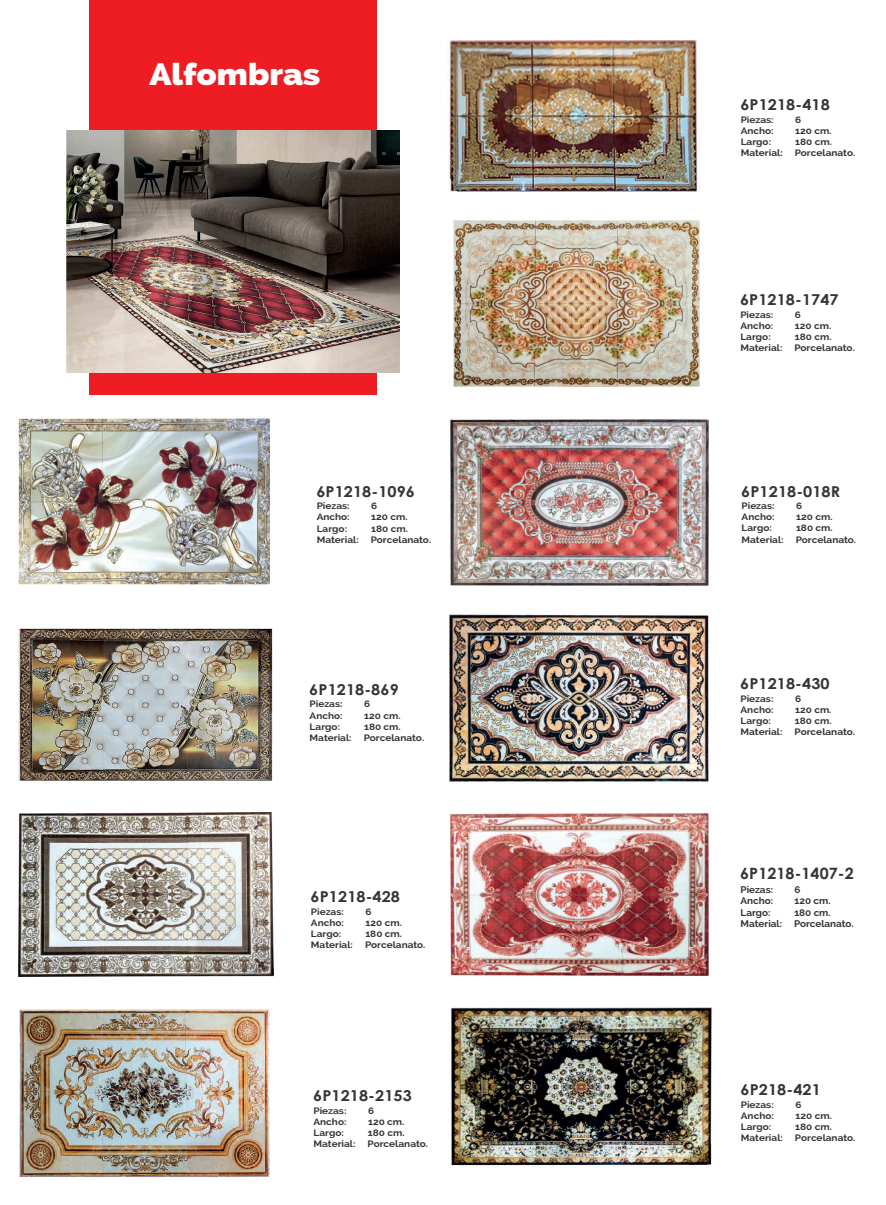
<style>
.page{position:relative;width:886px;height:1205px;background:#fff}
.page>*{position:absolute;margin:0;border:0;box-sizing:border-box;transform-origin:0 0}
.t1{font:800 30.88px "Raleway";color:#fff;scale:1.07 1}
.t2{font:700 15.62px "Century Gothic";letter-spacing:.005em;color:#333638}
.t3{font:700 15px "Century Gothic";letter-spacing:.005em;color:#333638;scale:1.08 1}
.t4{font:700 9.62px/11.6px "Raleway";color:#333638}
.t5{font:700 9.25px "Raleway";color:#333638;scale:1.08 1}
</style>
<div class="page">
<img style="left:19px;top:418px;width:251px;height:166px">
<img style="left:19px;top:628px;width:253px;height:153px">
<img style="left:451px;top:419px;width:257px;height:166px">
<img style="left:450px;top:614px;width:258px;height:167px">
<img style="left:19px;top:812px;width:255px;height:164px">
<img style="left:451px;top:813px;width:257px;height:162px">
<img style="left:449px;top:41px;width:249px;height:151px">
<img style="left:19px;top:1009px;width:250px;height:167px">
<img style="left:453px;top:220px;width:247px;height:167px">
<img style="left:451px;top:1007px;width:261px;height:159px">
<div style="left:89px;top:0;width:288px;height:394px;background:#ee1d23"></div>
<img style="left:67px;top:130px;width:332px;height:242px">
<h1 class="t1" style="left:150px;top:56px;width:161px">Alfombras</h1>
<h3 class="t3" style="left:316px;top:480px;width:93px">6P1218-1096</h3>
<p class="t5" style="left:317px;top:501px;width:32px">Piezas:</p>
<p class="t5" style="left:371px;top:501px;width:7px">6</p>
<p class="t5" style="left:317px;top:512px;width:32px">Ancho:</p>
<p class="t5" style="left:371px;top:512px;width:35px">120 cm.</p>
<p class="t5" style="left:317px;top:523px;width:30px">Largo:</p>
<p class="t5" style="left:371px;top:523px;width:36px">180 cm.</p>
<p class="t5" style="left:317px;top:534px;width:40px">Material:</p>
<p class="t5" style="left:371px;top:534px;width:58px">Porcelanato.</p>
<h3 class="t3" style="left:309px;top:678px;width:84px">6P1218-869</h3>
<p class="t5" style="left:310px;top:699px;width:32px">Piezas:</p>
<p class="t5" style="left:364px;top:699px;width:7px">6</p>
<p class="t5" style="left:310px;top:710px;width:32px">Ancho:</p>
<p class="t5" style="left:364px;top:710px;width:35px">120 cm.</p>
<p class="t5" style="left:310px;top:721px;width:30px">Largo:</p>
<p class="t5" style="left:364px;top:721px;width:36px">180 cm.</p>
<p class="t5" style="left:310px;top:732px;width:40px">Material:</p>
<p class="t5" style="left:364px;top:732px;width:58px">Porcelanato.</p>
<h3 class="t3" style="left:311px;top:885px;width:84px">6P1218-428</h3>
<p class="t5" style="left:311px;top:906px;width:32px">Piezas:</p>
<p class="t5" style="left:365px;top:906px;width:7px">6</p>
<p class="t5" style="left:311px;top:917px;width:32px">Ancho:</p>
<p class="t5" style="left:366px;top:917px;width:35px">120 cm.</p>
<p class="t5" style="left:311px;top:929px;width:30px">Largo:</p>
<p class="t5" style="left:365px;top:929px;width:36px">180 cm.</p>
<p class="t5" style="left:311px;top:940px;width:40px">Material:</p>
<p class="t5" style="left:365px;top:940px;width:58px">Porcelanato.</p>
<h3 class="t3" style="left:313px;top:1084px;width:93px">6P1218-2153</h3>
<p class="t5" style="left:313px;top:1105px;width:32px">Piezas:</p>
<p class="t5" style="left:368px;top:1105px;width:7px">6</p>
<p class="t5" style="left:313px;top:1116px;width:32px">Ancho:</p>
<p class="t5" style="left:368px;top:1116px;width:35px">120 cm.</p>
<p class="t5" style="left:313px;top:1127px;width:30px">Largo:</p>
<p class="t5" style="left:368px;top:1127px;width:36px">180 cm.</p>
<p class="t5" style="left:313px;top:1138px;width:40px">Material:</p>
<p class="t5" style="left:368px;top:1138px;width:58px">Porcelanato.</p>
<h3 class="t3" style="left:740px;top:93px;width:84px">6P1218-418</h3>
<p class="t5" style="left:741px;top:114px;width:32px">Piezas:</p>
<p class="t5" style="left:795px;top:114px;width:7px">6</p>
<p class="t5" style="left:741px;top:125px;width:32px">Ancho:</p>
<p class="t5" style="left:795px;top:125px;width:35px">120 cm.</p>
<p class="t5" style="left:741px;top:136px;width:30px">Largo:</p>
<p class="t5" style="left:795px;top:136px;width:36px">180 cm.</p>
<p class="t5" style="left:741px;top:148px;width:40px">Material:</p>
<p class="t5" style="left:795px;top:148px;width:58px">Porcelanato.</p>
<h3 class="t3" style="left:740px;top:288px;width:93px">6P1218-1747</h3>
<p class="t5" style="left:740px;top:309px;width:32px">Piezas:</p>
<p class="t5" style="left:795px;top:309px;width:7px">6</p>
<p class="t5" style="left:740px;top:320px;width:32px">Ancho:</p>
<p class="t5" style="left:795px;top:320px;width:35px">120 cm.</p>
<p class="t5" style="left:740px;top:331px;width:30px">Largo:</p>
<p class="t5" style="left:795px;top:331px;width:36px">180 cm.</p>
<p class="t5" style="left:740px;top:342px;width:40px">Material:</p>
<p class="t5" style="left:794px;top:342px;width:58px">Porcelanato.</p>
<h3 class="t3" style="left:741px;top:480px;width:93px">6P1218-018R</h3>
<p class="t5" style="left:741px;top:501px;width:32px">Piezas:</p>
<p class="t5" style="left:796px;top:501px;width:7px">6</p>
<p class="t5" style="left:741px;top:512px;width:32px">Ancho:</p>
<p class="t5" style="left:796px;top:512px;width:35px">120 cm.</p>
<p class="t5" style="left:741px;top:523px;width:30px">Largo:</p>
<p class="t5" style="left:796px;top:523px;width:36px">180 cm.</p>
<p class="t5" style="left:741px;top:534px;width:40px">Material:</p>
<p class="t5" style="left:796px;top:534px;width:58px">Porcelanato.</p>
<h3 class="t3" style="left:740px;top:672px;width:84px">6P1218-430</h3>
<p class="t5" style="left:740px;top:693px;width:32px">Piezas:</p>
<p class="t5" style="left:795px;top:693px;width:7px">6</p>
<p class="t5" style="left:740px;top:704px;width:32px">Ancho:</p>
<p class="t5" style="left:795px;top:704px;width:35px">120 cm.</p>
<p class="t5" style="left:740px;top:716px;width:30px">Largo:</p>
<p class="t5" style="left:795px;top:716px;width:36px">180 cm.</p>
<p class="t5" style="left:740px;top:727px;width:40px">Material:</p>
<p class="t5" style="left:794px;top:727px;width:58px">Porcelanato.</p>
<h2 class="t2" style="left:740px;top:862px;width:115px">6P1218-1407-2</h2>
<p class="t4" style="left:740px;top:883px;width:34px">Piezas:</p>
<p class="t4" style="left:794px;top:883px;width:8px">6</p>
<p class="t4" style="left:740px;top:895px;width:34px">Ancho:</p>
<p class="t4" style="left:794px;top:895px;width:38px">120 cm.</p>
<p class="t4" style="left:740px;top:906px;width:32px">Largo:</p>
<p class="t4" style="left:740px;top:906px;width:115px;text-indent:54px">180 cm.<br>Material: Porcelanato.</p>
<h3 class="t3" style="left:740px;top:1078px;width:76px">6P218-421</h3>
<p class="t5" style="left:741px;top:1099px;width:32px">Piezas:</p>
<p class="t5" style="left:795px;top:1099px;width:7px">6</p>
<p class="t5" style="left:741px;top:1110px;width:32px">Ancho:</p>
<p class="t5" style="left:795px;top:1110px;width:35px">120 cm.</p>
<p class="t5" style="left:741px;top:1121px;width:30px">Largo:</p>
<p class="t5" style="left:795px;top:1121px;width:36px">180 cm.</p>
<p class="t5" style="left:741px;top:1132px;width:40px">Material:</p>
<p class="t5" style="left:795px;top:1132px;width:58px">Porcelanato.</p>
</div>
